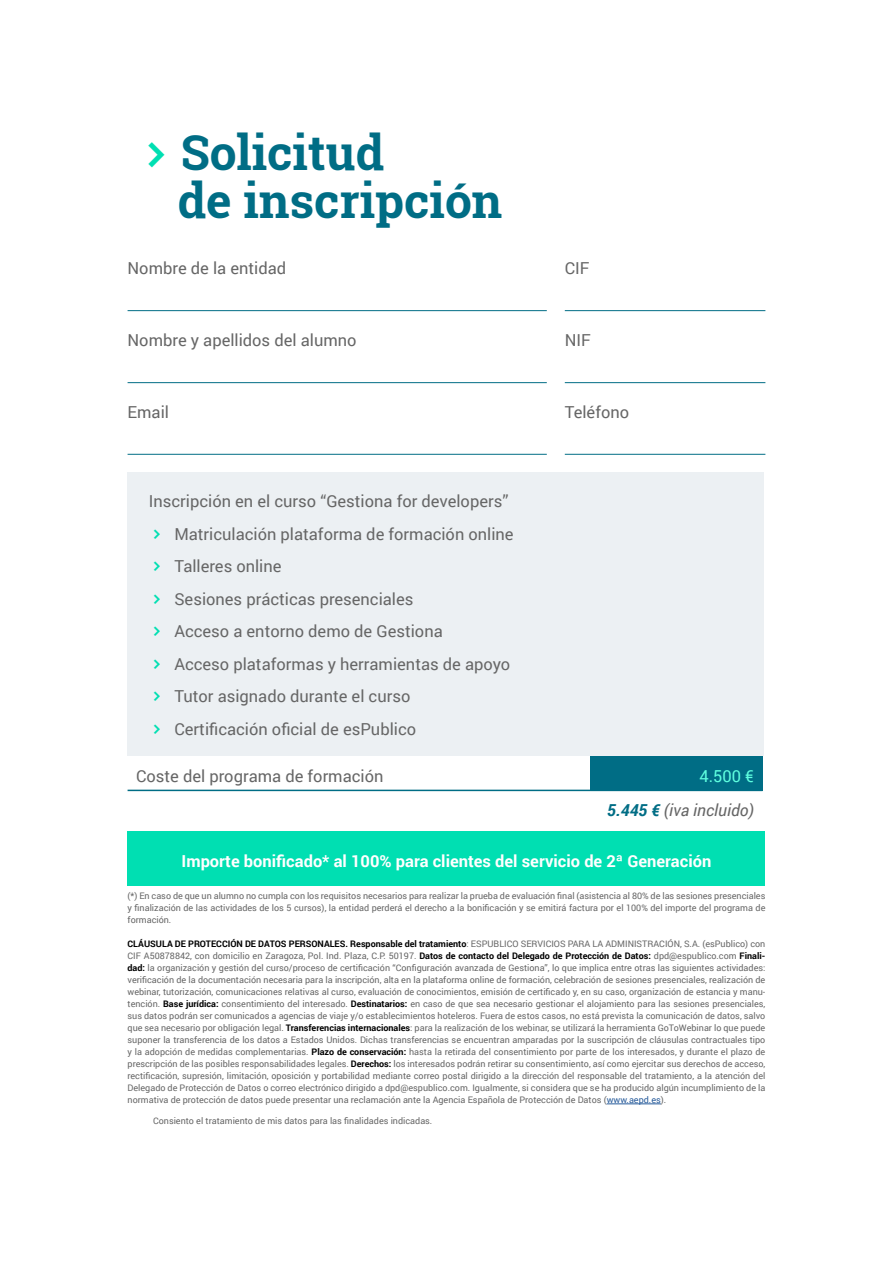
<style>
.page{position:relative;width:893px;height:1263px;background:#fff}
.page>*{position:absolute;margin:0;border:0;box-sizing:border-box;transform-origin:0 0}
.t1{font:700 48px/48px "Roboto Slab";color:#006d85}
.t2{font:16.5px/32.5px "Roboto";color:#666}
.t3{font:700 16.5px "Roboto";color:#fff}
.t4{font:italic 16.5px/34.3px "Roboto";color:#666;text-align:right}
.t5{font:9px/12px "Roboto";color:#666;text-align:justify}
.s1{font-style:normal;color:#5fffdf}
.s2{font-weight:700;color:#006d85}
.s3{font-weight:700;color:#000}
.s4{color:#275b9b}
</style>
<div class="page">
<div style="left:128px;top:473px;width:636px;height:283px;background:#ecf0f3"></div>
<hr style="left:128px;top:310px;width:419px;height:1px;background:#006d85">
<hr style="left:128px;top:382px;width:419px;height:1px;background:#006d85">
<hr style="left:128px;top:454px;width:419px;height:1px;background:#006d85">
<hr style="left:565px;top:310px;width:200px;height:1px;background:#006d85">
<hr style="left:565px;top:382px;width:200px;height:1px;background:#006d85">
<hr style="left:565px;top:454px;width:200px;height:1px;background:#006d85">
<hr style="left:607px;top:1103px;width:54px;height:1px;background:#275b9b">
<div style="left:590px;top:756px;width:172px;height:34px;background:#006d85"></div>
<hr style="left:128px;top:790px;width:462px;height:1px;background:#006d85">
<hr style="left:590px;top:790px;width:172px;height:1px;background:#006d85">
<div style="left:128px;top:831px;width:637px;height:54px;background:#00dfb2"></div>
<h1 class="t1" style="left:178px;top:128px;width:326px">Solicitud<br>de inscripción</h1>
<h2 class="t2" style="left:128px;top:251px;width:160px">Nombre de la entidad</h2>
<h2 class="t2" style="left:128px;top:323px;width:230px">Nombre y apellidos del alumno</h2>
<h2 class="t2" style="left:128px;top:395px;width:43px">Email</h2>
<p class="t2" style="left:174px;top:484px;width:341px;text-indent:-26px">Inscripción en el curso “Gestiona for developers” Matriculación plataforma de formación online Talleres online<br>Sesiones prácticas presenciales<br>Acceso a entorno demo de Gestiona<br>Acceso plataformas y herramientas de apoyo Tutor asignado durante el curso<br>Certificación oficial de esPublico</p>
<h2 class="t2" style="left:565px;top:251px;width:26px">CIF</h2>
<h2 class="t2" style="left:565px;top:323px;width:28px">NIF</h2>
<h2 class="t2" style="left:565px;top:395px;width:66px">Teléfono</h2>
<h2 class="t2" style="left:136px;top:759px;width:249px">Coste del programa de formación</h2>
<h2 class="t4" style="left:607px;top:758px;width:148px"><span class="s1">4.500 €<br></span><span class="s2">5.445 €</span> (iva incluido)</h2>
<h2 class="t3" style="left:182px;top:849px;width:531px">Importe bonificado* al 100% para clientes del servicio de 2ª Generación</h2>
<p class="t5" style="left:128px;top:890px;width:639px">(*) En caso de que un alumno no cumpla con los requisitos necesarios para realizar la prueba de evaluación final (asistencia al 80% de las sesiones presenciales y finalización de las actividades de los 5 cursos), la entidad perderá el derecho a la bonificación y se emitirá factura por el 100% del importe del programa de formación.</p>
<p class="t5" style="left:128px;top:938px;width:639px"><span class="s3">CLÁUSULA DE PROTECCIÓN DE DATOS PERSONALES. Responsable del tratamiento</span>: ESPUBLICO SERVICIOS PARA LA ADMINISTRACIÓN, S.A. (esPublico) con CIF A50878842, con domicilio en Zaragoza, Pol. Ind. Plaza, C.P. 50197. <span class="s3">Datos de contacto del Delegado de Protección de Datos:</span> dpd@espublico.com <span class="s3">Finali&shy;dad:</span> la organización y gestión del curso/proceso de certificación “Configuración avanzada de Gestiona”, lo que implica entre otras las siguientes actividades: verificación de la documentación necesaria para la inscripción, alta en la plataforma online de formación, celebración de sesiones presenciales, realización de webinar, tutorización, comunicaciones relativas al curso, evaluación de conocimientos, emisión de certificado y, en su caso, organización de estancia y manu&shy;tención. <span class="s3">Base jurídica:</span> consentimiento del interesado. <span class="s3">Destinatarios:</span> en caso de que sea necesario gestionar el alojamiento para las sesiones presenciales, sus datos podrán ser comunicados a agencias de viaje y/o establecimientos hoteleros. Fuera de estos casos, no está prevista la comunicación de datos, salvo que sea necesario por obligación legal. <span class="s3">Transferencias internacionales</span>: para la realización de los webinar, se utilizará la herramienta GoToWebinar lo que puede suponer la transferencia de los datos a Estados Unidos. Dichas transferencias se encuentran amparadas por la suscripción de cláusulas contractuales tipo y la adopción de medidas complementarias. <span class="s3">Plazo de conservación:</span> hasta la retirada del consentimiento por parte de los interesados, y durante el plazo de prescripción de las posibles responsabilidades legales. <span class="s3">Derechos:</span> los interesados podrán retirar su consentimiento, así como ejercitar sus derechos de acceso, rectificación, supresión, limitación, oposición y portabilidad mediante correo postal dirigido a la dirección del responsable del tratamiento, a la atención del Delegado de Protección de Datos o correo electrónico dirigido a dpd@espublico.com. Igualmente, si considera que se ha producido algún incumplimiento de la normativa de protección de datos puede presentar una reclamación ante la Agencia Española de Protección de Datos (<span class="s4">www.aepd.es</span>).</p>
<p class="t5" style="left:153px;top:1114px;width:281px">Consiento el tratamiento de mis datos para las finalidades indicadas.</p>
</div>
